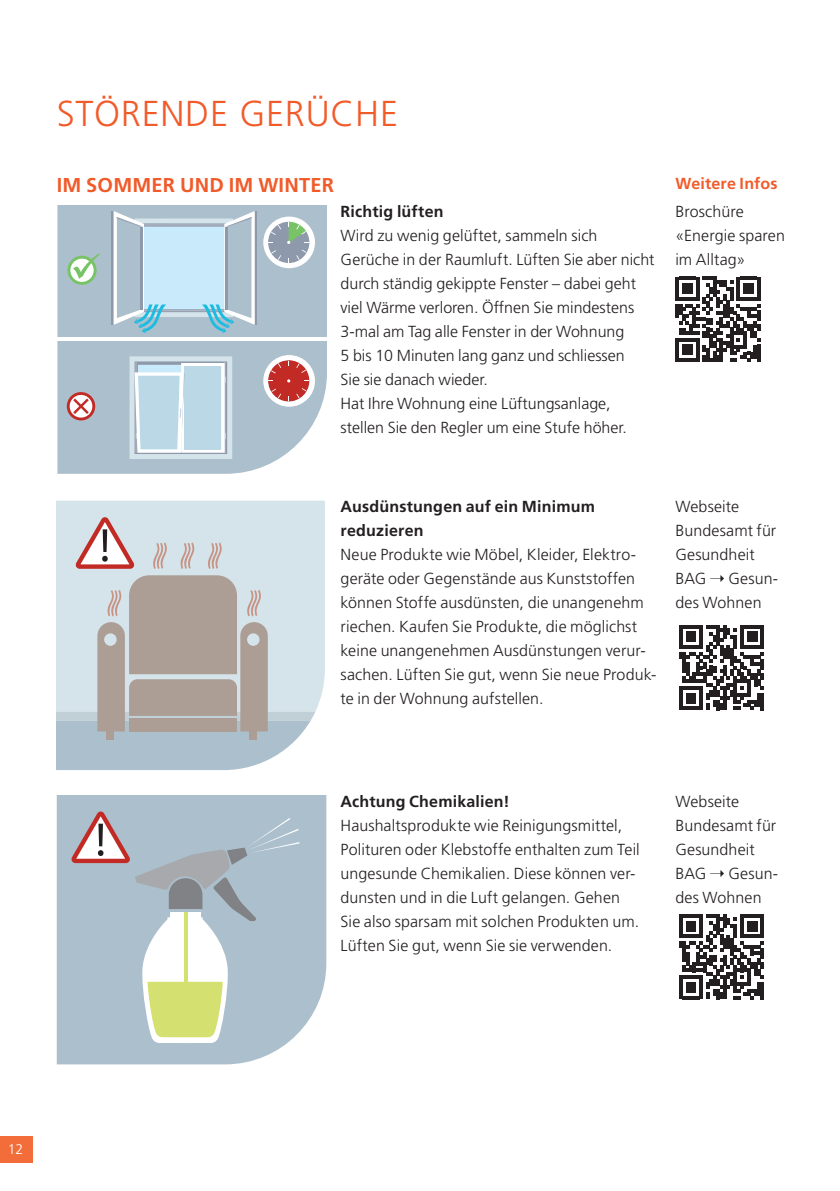
<style>
.page{position:relative;width:840px;height:1191px;background:#fff}
.page>*{position:absolute;margin:0;border:0;box-sizing:border-box;transform-origin:0 0}
.Kapiteltitel{font:300 36px "Frutiger LT Std";letter-spacing:.02em;color:#f15b2a}
.Kapitel_Zwischentite{font:700 20px "Frutiger LT Std";letter-spacing:.01em;color:#f15b2a}
.Fliesstext{font:300 16px/24px "Frutiger LT Std";letter-spacing:.005em;color:#231f20}
.Fliesstext_fett{font:700 16px/24px "Frutiger LT Std";letter-spacing:.015em;color:#231f20}
.Fliesstext_fett-2{font:700 16px "Frutiger LT Std";letter-spacing:.01em;color:#f15b2a}
.t1{font:300 14px "Frutiger LT Std";color:#fff}
</style>
<div class="page">
<svg style="left:57px;top:205px;width:270px;height:269px;background:#b0c3cf"></svg>
<hr style="left:111px;top:211px;width:2px;height:114px;background:#8f99ac">
<hr style="left:255px;top:211px;width:2px;height:114px;background:#8f99ac">
<svg style="left:129px;top:356px;width:103px;height:103px;background:#c7dce6"></svg>
<svg style="left:113px;top:211px;width:142px;height:122px;background:#b8d3e1"></svg>
<svg style="left:67px;top:392px;width:28px;height:28px"></svg>
<svg style="left:67px;top:253px;width:33px;height:32px"></svg>
<hr style="left:57px;top:337px;width:270px;height:4px;background:#fff">
<svg style="left:263px;top:216px;width:52px;height:52px"></svg>
<svg style="left:263px;top:355px;width:52px;height:52px"></svg>
<hr style="left:675px;top:277px;width:3px;height:23px;background:#231f20">
<hr style="left:675px;top:304px;width:3px;height:14px;background:#231f20">
<hr style="left:675px;top:338px;width:3px;height:24px;background:#231f20">
<svg style="left:678px;top:277px;width:82px;height:85px"></svg>
<hr style="left:756px;top:345px;width:4px;height:17px;background:#231f20">
<div style="left:57px;top:501px;width:268px;height:210px;background:#d5e4ea"></div>
<svg style="left:149px;top:542px;width:22px;height:27px"></svg>
<svg style="left:177px;top:542px;width:21px;height:27px"></svg>
<svg style="left:204px;top:542px;width:22px;height:27px"></svg>
<svg style="left:57px;top:575px;width:258px;height:195px;background:#bbbebe"></svg>
<svg style="left:75px;top:517px;width:59px;height:52px"></svg>
<svg style="left:679px;top:625px;width:84px;height:85px"></svg>
<hr style="left:760px;top:693px;width:3px;height:17px;background:#231f20">
<svg style="left:57px;top:795px;width:269px;height:269px;background:#b3c5d1"></svg>
<svg style="left:71px;top:811px;width:228px;height:232px;background:#b6c4c5"></svg>
<svg style="left:679px;top:914px;width:84px;height:85px"></svg>
<hr style="left:760px;top:982px;width:3px;height:17px;background:#231f20">
<div style="left:0;top:1136px;width:32px;height:26px;background:#f26d39"></div>
<p class="Kapiteltitel" style="left:57px;top:93px;width:342px">STÖRENDE GERÜCHE</p>
<p class="Kapitel_Zwischentite" style="left:57px;top:173px;width:278px">IM SOMMER UND IM WINTER</p>
<p class="Fliesstext_fett-2" style="left:675px;top:174px;width:104px">Weitere Infos</p>
<p class="Fliesstext_fett" style="left:340px;top:200px;width:105px">Richtig lüften</p>
<p class="Fliesstext" style="left:340px;top:224px;width:315px">Wird zu wenig gelüftet, sammeln sich Gerüche in der Raumluft. Lüften Sie aber nicht durch ständig gekippte Fenster – dabei geht viel Wärme verloren. Öffnen Sie mindestens 3-mal am Tag alle Fenster in der Wohnung<br>5 bis 10 Minuten lang ganz und schliessen<br>Sie sie danach wieder.</p>
<p class="Fliesstext" style="left:340px;top:392px;width:287px">Hat Ihre Wohnung eine Lüftungsanlage, stellen Sie den Regler um eine Stufe höher.</p>
<p class="Fliesstext" style="left:675px;top:200px;width:111px">Broschüre «Energie sparen im Alltag»</p>
<p class="Fliesstext_fett" style="left:340px;top:494px;width:256px">Ausdünstungen auf ein Minimum reduzieren</p>
<p class="Fliesstext" style="left:340px;top:543px;width:317px">Neue Produkte wie Möbel, Kleider, Elektro&shy;geräte oder Gegenstände aus Kunststoffen können Stoffe ausdünsten, die unangenehm riechen. Kaufen Sie Produkte, die möglichst keine unangenehmen Ausdünstungen verur&shy;sachen. Lüften Sie gut, wenn Sie neue Produk&shy;te in der Wohnung aufstellen.</p>
<p class="Fliesstext" style="left:675px;top:495px;width:102px">Webseite<br>Bundesamt für<br>Gesundheit<br>BAG</p>
<p class="Fliesstext" style="left:675px;top:567px;width:104px;text-indent:53px">Gesun&shy;des Wohnen</p>
<p class="Fliesstext_fett" style="left:340px;top:789px;width:171px">Achtung Chemikalien!</p>
<p class="Fliesstext" style="left:340px;top:813px;width:300px">Haushaltsprodukte wie Reinigungsmittel, Polituren oder Klebstoffe enthalten zum Teil ungesunde Chemikalien. Diese können ver&shy;dunsten und in die Luft gelangen. Gehen Sie also sparsam mit solchen Produkten um.<br>Lüften Sie gut, wenn Sie sie verwenden.</p>
<p class="Fliesstext" style="left:675px;top:789px;width:102px">Webseite<br>Bundesamt für<br>Gesundheit<br>BAG</p>
<p class="Fliesstext" style="left:675px;top:861px;width:104px;text-indent:53px">Gesun&shy;des Wohnen</p>
<p class="t1" style="left:8px;top:1141px;width:17px">12</p>
</div>
